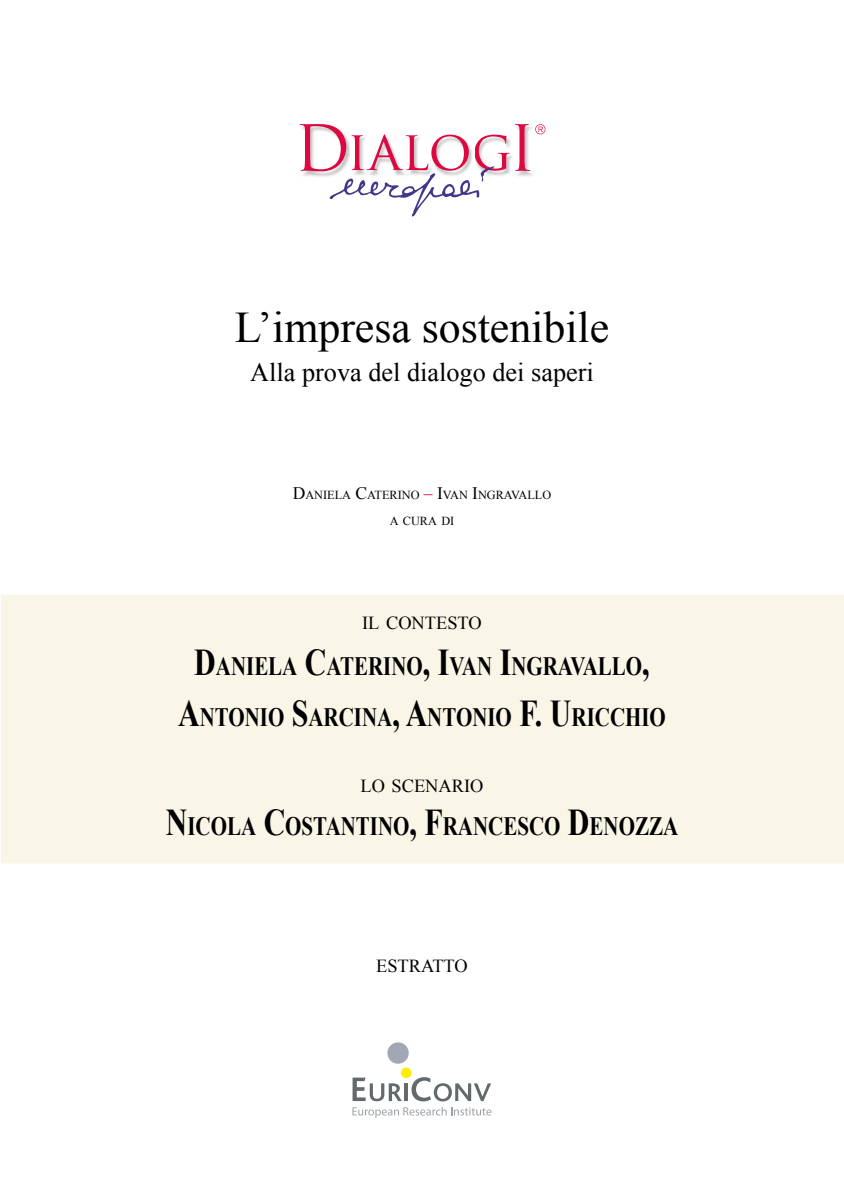
<style>
.page{position:relative;width:844px;height:1191px;background:#fff}
.page>*{position:absolute;margin:0;border:0;box-sizing:border-box;transform-origin:0 0}
.t1{font:43.75px "Times New Roman";color:#000}
.t2{font:700 26.43px/50.8px "Times New Roman";color:#000;text-align:center;scale:.79 1}
.t3{font:26.25px "Times New Roman";color:#000}
.t4{font:18.38px "Times New Roman";color:#000}
.t5{font:12.25px/26.2px "Times New Roman";color:#000;text-align:center}
.s1{font-size:17.5px}
.s2{font-size:17.5px;color:#dd0741}
.s3{font-size:37.8px}
</style>
<div class="page">
<img style="left:509px;top:139px;width:4px;height:34px">
<svg style="left:299px;top:124px;width:210px;height:92px"></svg>
<img style="left:517px;top:171px;width:16px;height:5px">
<svg style="left:515px;top:124px;width:30px;height:47px"></svg>
<div style="left:387px;top:1042px;width:21px;height:21px;background:#a1a7b4;border-radius:50%"></div>
<div style="left:401px;top:1067px;width:10px;height:11px;background:#fe0;border-radius:50%"></div>
<svg style="left:352px;top:1077px;width:139px;height:40px"></svg>
<hr style="left:404px;top:1083px;width:3px;height:18px;background:#626a6e">
<div style="left:2px;top:595px;width:841px;height:267px;background:#f9f6e7"></div>
<div style="left:1px;top:594px;width:842px;height:269px;border:2px solid #f9f6e7"></div>
<h1 class="t1" style="left:235px;top:298px;width:375px">L’impresa sostenibile</h1>
<p class="t3" style="left:250px;top:354px;width:345px">Alla prova del dialogo dei saperi</p>
<p class="t5" style="left:293px;top:481px;width:260px"><span class="s1">D</span>ANIELA <span class="s1">C</span>ATERINO <span class="s2">–</span> <span class="s1">I</span>VAN <span class="s1">I</span>NGRAVALLO<br>A CURA DI</p>
<p class="t4" style="left:362px;top:610px;width:121px">IL CONTESTO</p>
<p class="t2" style="left:178px;top:640px;width:619px"><span class="s3">D</span>ANIELA <span class="s3">C</span>ATERINO<span class="s3">, I</span>VAN <span class="s3">I</span>NGRAVALLO<span class="s3">,<br>A</span>NTONIO <span class="s3">S</span>ARCINA<span class="s3">, A</span>NTONIO <span class="s3">F. U</span>RICCHIO</p>
<p class="t4" style="left:360px;top:774px;width:124px">LO SCENARIO</p>
<p class="t2" style="left:166px;top:800px;width:649px"><span class="s3">N</span>ICOLA <span class="s3">C</span>OSTANTINO<span class="s3">, F</span>RANCESC O <span class="s3">D</span>ENOZZA</p>
<p class="t4" style="left:376px;top:953px;width:93px">ESTRATTO</p>
</div>
